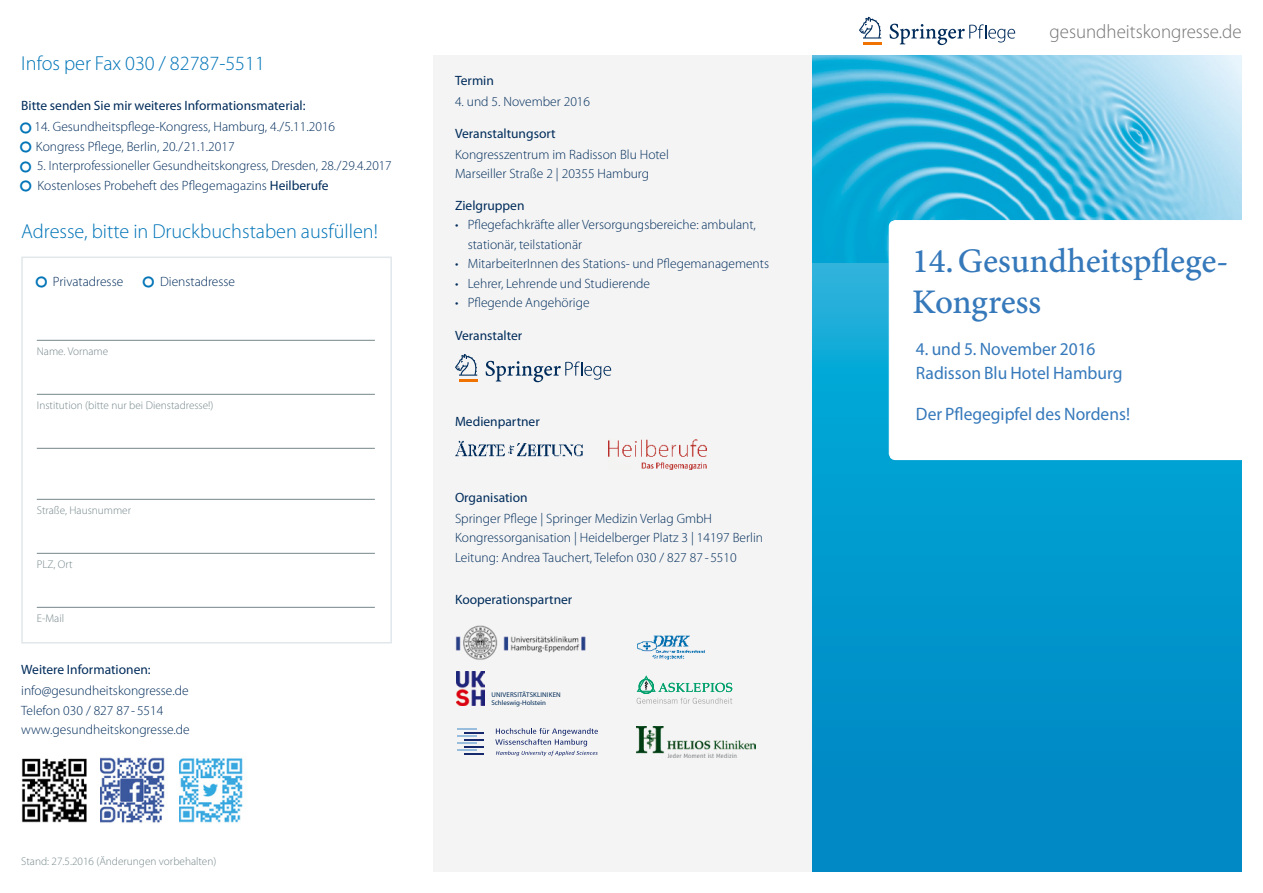
<style>
.page{position:relative;width:1263px;height:893px;background:#fff}
.page>*{position:absolute;margin:0;border:0;box-sizing:border-box;transform-origin:0 0}
.t1{font:34.5px/40.7px "Minion Pro Medium Capt";letter-spacing:-.005em;color:#3679bb}
._02_K_head_01{font:300 20.25px "Myriad Pro";color:#0074b7}
.t2{font:300 19.5px "Myriad Pro";color:#747474}
.t3{font:18px/24px "Myriad Pro";color:#3679bb}
._04_OF_base_01{font:300 13.5px/19.5px "Myriad Pro";color:#002c5b}
._04_OF_base_02{font:300 13.5px "Myriad Pro";color:#002c5b}
._02_am_head_02{font:13.5px "Myriad Pro";color:#002c5b}
._02_K_head_02{font:13.5px "Myriad Pro";color:#002c5b}
._04_OF_basesmall{font:300 11.25px "Myriad Pro";color:#76878c}
.t4{font:6.9px/8.1px "Myriad Pro";letter-spacing:.01em;color:#002c5b}
.s1{font-family:"Blik Buttons";font-weight:400;font-size:9px;color:#0074b7}
.s2{font-weight:400}
</style>
<div class="page">
<img style="left:812px;top:55px;width:430px;height:209px">
<svg style="left:812px;top:264px;width:430px;height:608px;background:#0194cb"></svg>
<svg style="left:859px;top:17px;width:22px;height:27px"></svg>
<svg style="left:890px;top:24px;width:125px;height:21px"></svg>
<div style="left:434px;top:55px;width:378px;height:817px;background:#f4f4f4"></div>
<svg style="left:889px;top:220px;width:353px;height:240px"></svg>
<div style="left:21px;top:257px;width:371px;height:386px;border:2px solid #e1e7ea"></div>
<hr style="left:37px;top:340px;width:338px;height:1px;background:#76878c">
<hr style="left:37px;top:394px;width:338px;height:1px;background:#76878c">
<hr style="left:37px;top:448px;width:338px;height:1px;background:#76878c">
<hr style="left:37px;top:499px;width:338px;height:1px;background:#76878c">
<hr style="left:37px;top:553px;width:338px;height:1px;background:#76878c">
<hr style="left:37px;top:607px;width:338px;height:1px;background:#76878c">
<img style="left:21px;top:758px;width:66px;height:65px">
<img style="left:100px;top:757px;width:65px;height:66px">
<img style="left:179px;top:758px;width:64px;height:65px">
<svg style="left:455px;top:354px;width:22px;height:27px"></svg>
<svg style="left:486px;top:361px;width:125px;height:21px"></svg>
<img style="left:455px;top:440px;width:128px;height:17px">
<img style="left:608px;top:440px;width:99px;height:29px">
<img style="left:457px;top:671px;width:27px;height:35px">
<svg style="left:495px;top:728px;width:103px;height:28px"></svg>
<hr style="left:457px;top:749px;width:20px;height:2px;background:#a0c7e8">
<hr style="left:457px;top:742px;width:20px;height:2px;background:#a0c7e8">
<hr style="left:457px;top:735px;width:20px;height:2px;background:#a0c7e8">
<hr style="left:457px;top:728px;width:20px;height:2px;background:#a0c7e8">
<hr style="left:464px;top:753px;width:20px;height:2px;background:#172b72">
<hr style="left:464px;top:746px;width:20px;height:2px;background:#172b72">
<svg style="left:464px;top:739px;width:20px;height:1px"></svg>
<svg style="left:464px;top:732px;width:20px;height:1px"></svg>
<img style="left:637px;top:635px;width:68px;height:25px">
<svg style="left:637px;top:675px;width:95px;height:29px"></svg>
<img style="left:455px;top:625px;width:131px;height:35px">
<img style="left:637px;top:726px;width:118px;height:31px">
<p class="_02_K_head_01" style="left:21px;top:53px;width:245px">Infos per Fax 030 / 82787-5511</p>
<p class="_02_am_head_02" style="left:21px;top:99px;width:286px">Bitte senden Sie mir weiteres Informationsmaterial:</p>
<p class="_04_OF_base_01" style="left:21px;top:117px;width:315px"><span class="s1">X</span> 14. Gesundheitspflege-Kongress, Hamburg, 4./5.11.2016<br><span class="s1">X</span> Kongress Pflege, Berlin, 20./21.1.2017</p>
<p class="_04_OF_base_01" style="left:21px;top:156px;width:372px"><span class="s1">X</span> 5. Interprofessioneller Gesundheitskongress, Dresden, 28./29.4.2017</p>
<p class="_04_OF_base_01" style="left:21px;top:176px;width:309px"><span class="s1">X</span> Kostenloses Probeheft des Pflegemagazins <span class="s2">Heilberufe</span></p>
<p class="_02_K_head_01" style="left:21px;top:220px;width:358px">Adresse, bitte in Druckbuchstaben ausfüllen!</p>
<p class="_04_OF_base_01" style="left:37px;top:272px;width:88px"><span class="s1">X</span> Privatadresse</p>
<p class="_04_OF_base_01" style="left:144px;top:272px;width:93px"><span class="s1">X</span> Dienstadresse</p>
<p class="_04_OF_basesmall" style="left:37px;top:345px;width:73px">Name. Vorname</p>
<p class="_04_OF_basesmall" style="left:37px;top:399px;width:178px">Institution (bitte nur bei Dienstadresse!)</p>
<p class="_04_OF_basesmall" style="left:37px;top:504px;width:96px">Straße, Hausnummer</p>
<p class="_04_OF_basesmall" style="left:37px;top:558px;width:37px">PLZ, Ort</p>
<p class="_04_OF_basesmall" style="left:37px;top:612px;width:29px">E-Mail</p>
<p class="_02_K_head_02" style="left:21px;top:662px;width:131px">Weitere Informationen:</p>
<p class="_04_OF_base_02" style="left:21px;top:683px;width:169px">info@gesundheitskongresse.de</p>
<p class="_04_OF_base_02" style="left:21px;top:703px;width:144px">Telefon 030 / 827 87 - 5514</p>
<p class="_04_OF_base_02" style="left:21px;top:722px;width:170px">www.gesundheitskongresse.de</p>
<p class="_04_OF_basesmall" style="left:21px;top:855px;width:197px">Stand: 27.5.2016 (Änderungen vorbehalten)</p>
<p class="_02_am_head_02" style="left:455px;top:73px;width:40px">Termin</p>
<p class="_04_OF_base_02" style="left:455px;top:94px;width:137px">4. und 5. November 2016</p>
<p class="_02_am_head_02" style="left:455px;top:126px;width:102px">Veranstaltungsort</p>
<p class="_04_OF_base_02" style="left:455px;top:147px;width:215px">Kongresszentrum im Radisson Blu Hotel</p>
<p class="_04_OF_base_02" style="left:455px;top:166px;width:196px">Marseiller Straße 2 | 20355 Hamburg</p>
<p class="_02_am_head_02" style="left:455px;top:198px;width:71px">Zielgruppen</p>
<p class="_04_OF_base_01" style="left:468px;top:215px;width:290px;text-indent:-13px">• Pflegefachkräfte aller Versorgungsbereiche: ambulant, stationär, teilstationär</p>
<p class="_04_OF_base_01" style="left:455px;top:254px;width:316px">• MitarbeiterInnen des Stations- und Pflegemanagements</p>
<p class="_04_OF_base_01" style="left:455px;top:274px;width:197px">• Lehrer, Lehrende und Studierende</p>
<p class="_04_OF_base_01" style="left:455px;top:293px;width:136px">• Pflegende Angehörige</p>
<p class="_02_am_head_02" style="left:455px;top:328px;width:69px">Veranstalter</p>
<p class="_02_am_head_02" style="left:455px;top:414px;width:86px">Medienpartner</p>
<p class="_02_am_head_02" style="left:455px;top:490px;width:74px">Organisation</p>
<p class="_04_OF_base_02" style="left:455px;top:511px;width:259px">Springer Pflege | Springer Medizin Verlag GmbH</p>
<p class="_04_OF_base_02" style="left:455px;top:530px;width:310px">Kongressorganisation | Heidelberger Platz 3 | 14197 Berlin</p>
<p class="_04_OF_base_02" style="left:455px;top:550px;width:283px">Leitung: Andrea Tauchert, Telefon 030 / 827 87 - 5510</p>
<p class="_02_am_head_02" style="left:455px;top:592px;width:119px">Kooperationspartner</p>
<p class="t4" style="left:491px;top:691px;width:71px">UNIVERSITÄTSKLINIKEN<br>Schleswig-Holstein</p>
<h3 class="t2" style="left:1049px;top:21px;width:194px">gesundheitskongresse.de</h3>
<h1 class="t1" style="left:912px;top:242px;width:318px">14.Gesundheitspflege-<br>Kongress</h1>
<h3 class="t3" style="left:916px;top:338px;width:208px">4. und 5. November 2016<br>Radisson Blu Hotel Hamburg</h3>
<h3 class="t3" style="left:916px;top:402px;width:216px">Der Pflegegipfel des Nordens!</h3>
</div>
